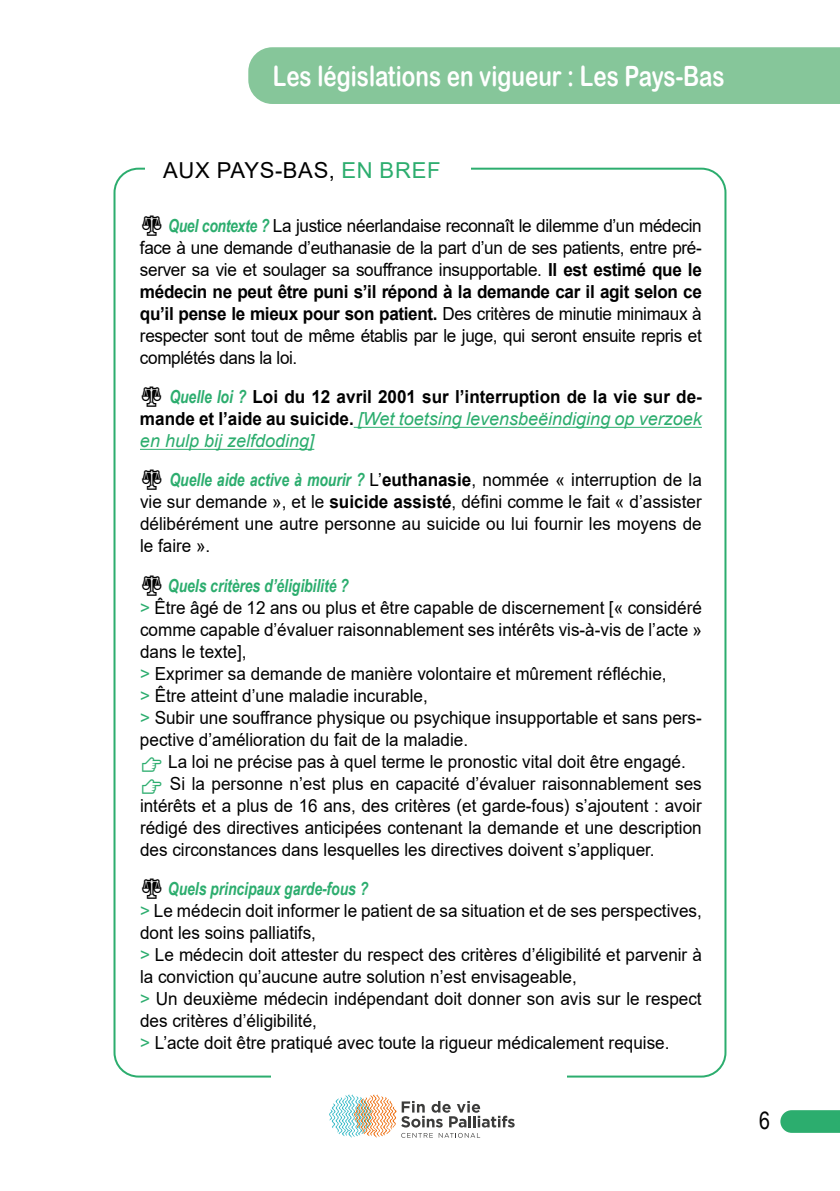
<style>
.page{position:relative;width:840px;height:1191px;background:#fff}
.page>*{position:absolute;margin:0;border:0;box-sizing:border-box;transform-origin:0 0}
.t1{font:28px "Arial Rounded MT Bold";color:#fff;scale:.8 1}
.t2{font:24px "Arial Narrow";color:#000}
.t3{font:22px "Arial";letter-spacing:.035em;color:#000}
.t4{font:18px/22px "Arial";color:#000;text-align:justify;scale:.95 1}
.t5{font:700 18px/22px "Arial";color:#000;text-align:justify;scale:.95 1}
.t6{font:italic 700 18px "Arial Narrow";letter-spacing:-.005em;color:#2cad6e;scale:.95 1}
.s1{color:#2cad6e}
.s2{font-family:"Arial Narrow";font-weight:700;font-style:italic;color:#2cad6e}
.s3{font-weight:700}
.s4{font-family:"Arial Narrow";font-style:italic;color:#2cad6e}
.s5{font-weight:400;font-style:italic;color:#2cad6e}
.s6{color:#000}
</style>
<div class="page">
<svg style="left:780px;top:1110px;width:59px;height:22px"></svg>
<hr style="left:353px;top:427px;width:348px;height:1px;background:#2cad6e">
<hr style="left:140px;top:449px;width:174px;height:1px;background:#2cad6e">
<div style="left:248px;top:47px;width:591px;height:57px;background:#86c69a"></div>
<svg style="left:329px;top:1094px;width:185px;height:43px"></svg>
<h1 class="t1" style="left:272px;top:65px;width:566px">Les législations en vigueur : Les Pays-Bas</h1>
<p class="t3" style="left:163px;top:155px;width:279px">AUX PAYS-BAS, <span class="s1">EN BREF</span></p>
<p class="t4" style="left:140px;top:215px;width:592px">⚖ <span class="s2">Quel contexte ?</span> La justice néerlandaise reconnaît le dilemme d’un médecin face à une demande d’euthanasie de la part d’un de ses patients, entre pré&shy;server sa vie et soulager sa souffrance insupportable. <span class="s3">Il est estimé que le médecin ne peut être puni s’il répond à la demande car il agit selon ce qu’il pense le mieux pour son patient.</span> Des critères de minutie minimaux à respecter sont tout de même établis par le juge, qui seront ensuite repris et complétés dans la loi.</p>
<p class="t5" style="left:140px;top:386px;width:592px">⚖ <span class="s4">Quelle loi ?</span> Loi du 12 avril 2001 sur l’interruption de la vie sur de&shy;mande et l’aide au suicide. <span class="s5">[Wet toetsing levensbeëindiging op verzoek en hulp bij zelfdoding]</span></p>
<p class="t4" style="left:140px;top:471px;width:592px">⚖ <span class="s2">Quelle aide active à mourir ?</span> L’<span class="s3">euthanasie</span>, nommée « interruption de la vie sur demande », et le <span class="s3">suicide assisté</span>, défini comme le fait « d’assister délibérément une autre personne au suicide ou lui fournir les moyens de le faire ».</p>
<p class="t6" style="left:140px;top:578px;width:221px"><span class="s6">⚖</span> Quels critères d’éligibilité ?</p>
<p class="t4" style="left:140px;top:598px;width:592px;text-align:left"><span class="s1">&gt;</span> Être âgé de 12 ans ou plus et être capable de discernement [« considéré comme capable d’évaluer raisonnablement ses intérêts vis-à-vis de l’acte » dans le texte],<br><span class="s1">&gt;</span> Exprimer sa demande de manière volontaire et mûrement réfléchie,<br><span class="s1">&gt;</span> Être atteint d’une maladie incurable,<br><span class="s1">&gt;</span> Subir une souffrance physique ou psychique insupportable et sans pers&shy;pective d’amélioration du fait de la maladie.<br><span class="s1">☛</span> La loi ne précise pas à quel terme le pronostic vital doit être engagé. <span class="s1">☛</span> Si la personne n’est plus en capacité d’évaluer raisonnablement ses intérêts et a plus de 16 ans, des critères (et garde-fous) s’ajoutent : avoir rédigé des directives anticipées contenant la demande et une description des circonstances dans lesquelles les directives doivent s’appliquer.</p>
<p class="t6" style="left:140px;top:881px;width:242px"><span class="s6">⚖</span> Quels principaux garde-fous ?</p>
<p class="t4" style="left:140px;top:901px;width:592px;text-align:left"><span class="s1">&gt;</span> Le médecin doit informer le patient de sa situation et de ses perspectives, dont les soins palliatifs,<br><span class="s1">&gt;</span> Le médecin doit attester du respect des critères d’éligibilité et parvenir à la conviction qu’aucune autre solution n’est envisageable,<br><span class="s1">&gt;</span> Un deuxième médecin indépendant doit donner son avis sur le respect des critères d’éligibilité,<br><span class="s1">&gt;</span> L’acte doit être pratiqué avec toute la rigueur médicalement requise.</p>
<h2 class="t2" style="left:758px;top:1106px;width:12px">6</h2>
</div>
